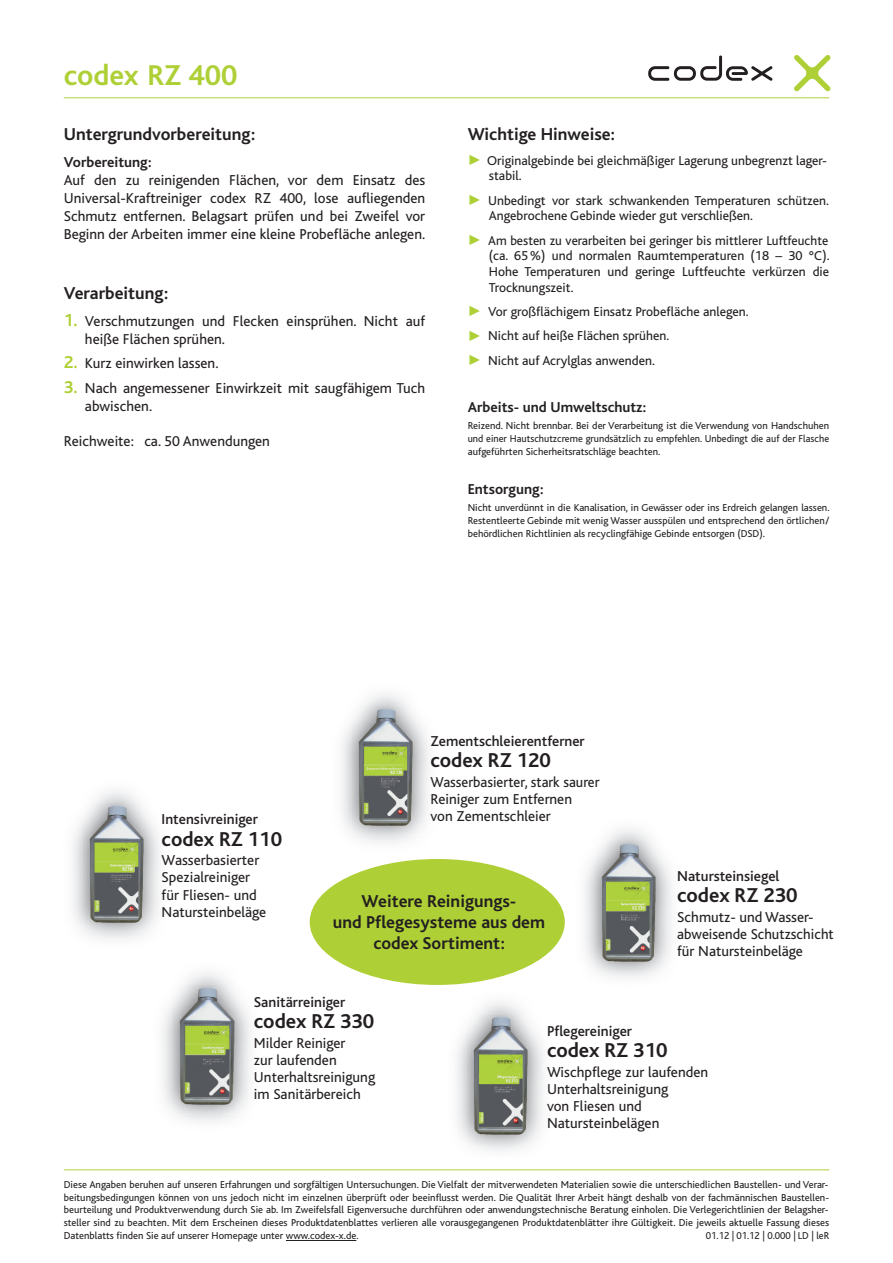
<style>
.page{position:relative;width:893px;height:1263px;background:#fff}
.page>*{position:absolute;margin:0;border:0;box-sizing:border-box;transform-origin:0 0}
.t1{font:700 30px "Bliss";color:#aed036}
.t2{font:700 21px "Bliss";color:#231f20}
.t3{font:700 18px/21px "Bliss";color:#231f20;text-align:center}
.t4{font:15px/17.2px "Bliss";color:#231f20}
.t5{font:500 15px "Bliss";color:#231f20}
.t6{font:700 15px "Bliss";color:#231f20}
.t7{font:13.5px/15.8px "Bliss";color:#231f20}
.t8{font:10.5px/12.8px "Bliss";color:#231f20;text-align:justify}
.s1{font-weight:700;font-size:18px;color:#aed036}
.s2{color:#aed036}
</style>
<div class="page">
<hr style="left:64px;top:97px;width:765px;height:1px;background:#aed036">
<svg style="left:648px;top:56px;width:124px;height:25px"></svg>
<svg style="left:794px;top:55px;width:37px;height:36px"></svg>
<img style="left:466px;top:1015px;width:79px;height:129px">
<img style="left:595px;top:842px;width:78px;height:129px">
<img style="left:341px;top:694px;width:114px;height:167px">
<img style="left:351px;top:707px;width:79px;height:129px">
<img style="left:82px;top:804px;width:79px;height:129px">
<div style="left:310px;top:859px;width:255px;height:126px;background:#aed036;border-radius:50%"></div>
<img style="left:173px;top:986px;width:78px;height:129px">
<hr style="left:64px;top:1169px;width:765px;height:1px;background:#aed036">
<hr style="left:286px;top:1240px;width:70px;height:1px;background:#231f20">
<h1 class="t1" style="left:64px;top:64px;width:175px">codex RZ 400</h1>
<h3 class="t3" style="left:64px;top:126px;width:193px">Untergrundvorbereitung:</h3>
<h3 class="t6" style="left:64px;top:156px;width:89px">Vorbereitung:</h3>
<h3 class="t4" style="left:64px;top:172px;width:363px;line-height:18px;text-align:justify">Auf den zu reinigenden Flächen, vor dem Einsatz des Universal-Kraftreiniger codex RZ 400, lose aufliegenden Schmutz entfernen. Belagsart prüfen und bei Zweifel vor Beginn der Arbeiten immer eine kleine Probefläche anlegen.</h3>
<h3 class="t3" style="left:64px;top:285px;width:106px">Verarbeitung:</h3>
<h3 class="t4" style="left:85px;top:313px;width:342px;line-height:18px;text-indent:-21px"><span class="s1">1.</span> Verschmutzungen und Flecken einsprühen. Nicht auf heiße Flächen sprühen.</h3>
<h3 class="t4" style="left:64px;top:356px;width:156px"><span class="s1">2.</span> Kurz einwirken lassen.</h3>
<h3 class="t4" style="left:85px;top:380px;width:342px;line-height:18px;text-indent:-21px"><span class="s1">3.</span> Nach angemessener Einwirkzeit mit saugfähigem Tuch abwischen.</h3>
<h3 class="t4" style="left:64px;top:433px;width:208px">Reichweite: ca. 50 Anwendungen</h3>
<h3 class="t3" style="left:468px;top:126px;width:149px">Wichtige Hinweise:</h3>
<p class="t7" style="left:489px;top:153px;width:340px;text-indent:-21px"><span class="s2">✓</span> Originalgebinde bei gleichmäßiger Lagerung unbegrenzt lager&shy;stabil.</p>
<p class="t7" style="left:489px;top:194px;width:341px;text-indent:-21px"><span class="s2">✓</span> Unbedingt vor stark schwankenden Temperaturen schützen.<br>Angebrochene Gebinde wieder gut verschließen.</p>
<p class="t7" style="left:489px;top:234px;width:342px;text-align:justify;text-indent:-21px"><span class="s2">✓</span> Am besten zu verarbeiten bei geringer bis mittlerer Luftfeuchte (ca. 65%) und normalen Raumtemperaturen (18 – 30 °C).<br>Hohe Temperaturen und geringe Luftfeuchte verkürzen die Trocknungszeit.</p>
<p class="t7" style="left:468px;top:305px;width:282px"><span class="s2">✓</span> Vor großflächigem Einsatz Probefläche anlegen.</p>
<p class="t7" style="left:468px;top:329px;width:203px"><span class="s2">✓</span> Nicht auf heiße Flächen sprühen.</p>
<p class="t7" style="left:468px;top:354px;width:189px"><span class="s2">✓</span> Nicht auf Acrylglas anwenden.</p>
<h3 class="t6" style="left:468px;top:402px;width:180px">Arbeits- und Umweltschutz:</h3>
<p class="t8" style="left:468px;top:420px;width:363px">Reizend. Nicht brennbar. Bei der Verarbeitung ist die Verwendung von Handschuhen und einer Hautschutzcreme grundsätzlich zu empfehlen. Unbedingt die auf der Flasche aufgeführten Sicherheitsratschläge beachten.</p>
<h3 class="t6" style="left:468px;top:483px;width:77px">Entsorgung:</h3>
<p class="t8" style="left:468px;top:502px;width:363px">Nicht unverdünnt in die Kanalisation, in Gewässer oder ins Erdreich gelangen lassen.<br>Restentleerte Gebinde mit wenig Wasser ausspülen und entsprechend den örtlichen/ behördlichen Richtlinien als recyclingfähige Gebinde entsorgen (DSD).</p>
<h3 class="t5" style="left:162px;top:813px;width:98px">Intensivreiniger</h3>
<h2 class="t2" style="left:162px;top:831px;width:122px">codex RZ 110</h2>
<h3 class="t4" style="left:162px;top:853px;width:106px">Wasserbasierter<br>Spezialreiniger für Fliesen- und<br>Natursteinbeläge</h3>
<h3 class="t5" style="left:430px;top:735px;width:156px">Zementschleierentferner</h3>
<h2 class="t2" style="left:430px;top:752px;width:122px">codex RZ 120</h2>
<h3 class="t4" style="left:430px;top:774px;width:171px">Wasserbasierter, stark saurer<br>Reiniger zum Entfernen<br>von Zementschleier</h3>
<h3 class="t3" style="left:333px;top:892px;width:214px">Weitere Reinigungs-<br>und Pflegesysteme aus dem codex Sortiment:</h3>
<h3 class="t5" style="left:677px;top:870px;width:104px">Natursteinsiegel</h3>
<h2 class="t2" style="left:677px;top:887px;width:122px">codex RZ 230</h2>
<h3 class="t4" style="left:677px;top:909px;width:158px">Schmutz- und Wasser&shy;abweisende Schutzschicht für Natursteinbeläge</h3>
<h3 class="t5" style="left:254px;top:996px;width:93px">Sanitärreiniger</h3>
<h2 class="t2" style="left:254px;top:1013px;width:122px">codex RZ 330</h2>
<h3 class="t4" style="left:254px;top:1035px;width:123px">Milder Reiniger<br>zur laufenden<br>Unterhaltsreinigung im Sanitärbereich</h3>
<h3 class="t5" style="left:547px;top:1025px;width:87px">Pflegereiniger</h3>
<h2 class="t2" style="left:547px;top:1042px;width:122px">codex RZ 310</h2>
<h3 class="t4" style="left:547px;top:1064px;width:163px">Wischpflege zur laufenden<br>Unterhaltsreinigung<br>von Fliesen und<br>Natursteinbelägen</h3>
<p class="t8" style="left:64px;top:1179px;width:767px">Diese Angaben beruhen auf unseren Erfahrungen und sorgfältigen Untersuchungen. Die Vielfalt der mitverwendeten Materialien sowie die unterschiedlichen Baustellen- und Verar&shy;beitungsbedingungen können von uns jedoch nicht im einzelnen überprüft oder beeinflusst werden. Die Qualität Ihrer Arbeit hängt deshalb von der fachmännischen Baustellen&shy;beurteilung und Produktverwendung durch Sie ab. Im Zweifelsfall Eigenversuche durchführen oder anwendungstechnische Beratung einholen. Die Verlegerichtlinien der Belagsher&shy;steller sind zu beachten. Mit dem Erscheinen dieses Produktdatenblattes verlieren alle vorausgegangenen Produktdatenblätter ihre Gültigkeit. Die jeweils aktuelle Fassung dieses Datenblatts finden Sie auf unserer Homepage unter www.codex-x.de.</p>
<p class="t8" style="left:706px;top:1230px;width:125px">01.12 | 01.12 | 0.000 | LD | leR</p>
</div>
